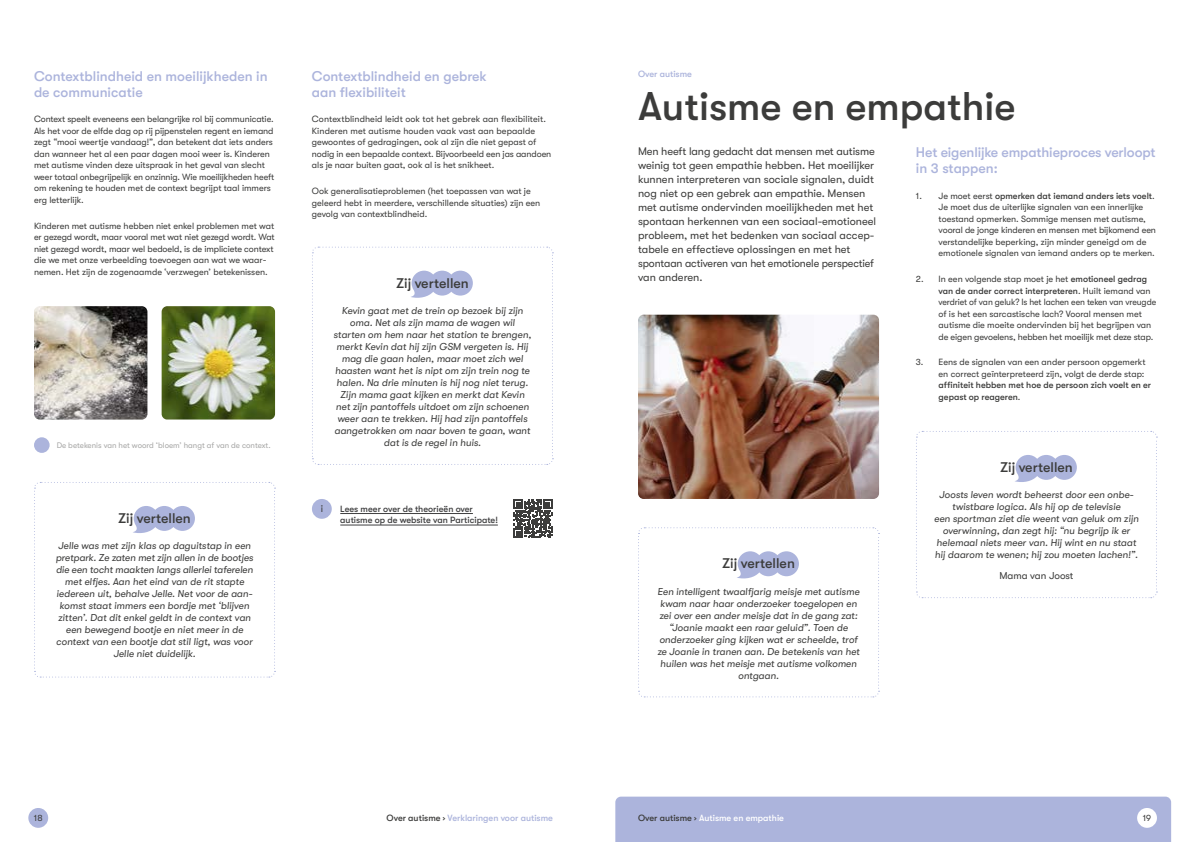
<style>
.page{position:relative;width:1191px;height:842px;background:#fff}
.page>*{position:absolute;margin:0;border:0;box-sizing:border-box;transform-origin:0 0}
.t1{font:500 40px "GT Walsheim Pro";color:#3c3c3b}
.t2{font:500 14px/16px "GT Walsheim Pro";color:#acb4dc}
.t3{font:500 14px "GT Walsheim Pro";color:#3c3c3b}
.t4{font:11px/14px "GT Walsheim Pro";color:#3c3c3b}
.t5{font:italic 10px/12px "GT Walsheim Pro";color:#3c3c3b;text-align:center}
.t6{font:10px "GT Walsheim Pro";color:#3c3c3b}
.t7{font:9px/11.5px "GT Walsheim Pro";color:#3c3c3b}
.t8{font:500 9px/11.5px "GT Walsheim Pro";color:#3c3c3b}
.t9{font:500 9px/11.5px "GT Walsheim Pro";color:#3f3f40}
.t10{font:500 9px "GT Walsheim Pro";color:#acb4dc}
.t11{font:500 9px "GT Walsheim Pro";color:#fff}
.t12{font:8px "GT Walsheim Pro";color:#a8a8a7}
.s1{font-weight:500}
.s2{font-weight:400}
.s3{color:#3c3c3b}
</style>
<div class="page">
<div style="left:615px;top:797px;width:556px;height:45px;background:#acb4dc"></div>
<div style="left:1137px;top:808px;width:20px;height:20px;background:#fff;border-radius:50%"></div>
<div style="left:28px;top:808px;width:20px;height:20px;background:#acb4dc;border-radius:50%"></div>
<hr style="left:340px;top:513px;width:133px;height:1px;background:#3f3f40">
<hr style="left:340px;top:525px;width:158px;height:1px;background:#3f3f40">
<svg style="left:514px;top:499px;width:38px;height:39px"></svg>
<div style="left:312px;top:499px;width:20px;height:20px;background:#acb4dc;border-radius:50%"></div>
<img style="left:638px;top:315px;width:241px;height:184px">
<img style="left:34px;top:306px;width:113px;height:114px">
<img style="left:162px;top:306px;width:113px;height:113px">
<div style="left:34px;top:437px;width:16px;height:16px;background:#acb4dc;border-radius:50%"></div>
<svg style="left:34px;top:482px;width:241px;height:196px"></svg>
<svg style="left:916px;top:431px;width:241px;height:168px"></svg>
<svg style="left:638px;top:527px;width:241px;height:171px"></svg>
<svg style="left:312px;top:246px;width:241px;height:219px"></svg>
<h2 class="t2" style="left:34px;top:68px;width:235px">Contextblindheid en moeilijkheden in de communicatie</h2>
<p class="t7" style="left:34px;top:114px;width:242px">Context speelt eveneens een belangrijke rol bij communicatie.<br>Als het voor de elfde dag op rij pijpenstelen regent en iemand zegt “mooi weertje vandaag!”, dan betekent dat iets anders dan wanneer het al een paar dagen mooi weer is. Kinderen met autisme vinden deze uitspraak in het geval van slecht weer totaal onbegrijpelijk en onzinnig. Wie moeilijkheden heeft om rekening te houden met de context begrijpt taal immers erg letterlijk.</p>
<p class="t7" style="left:34px;top:220px;width:242px">Kinderen met autisme hebben niet enkel problemen met wat er gezegd wordt, maar vooral met wat niet gezegd wordt. Wat niet gezegd wordt, maar wel bedoeld, is de impliciete context die we met onze verbeelding toevoegen aan wat we waar&shy;nemen. Het zijn de zogenaamde ‘verzwegen’ betekenissen.</p>
<p class="t12" style="left:57px;top:441px;width:215px">De betekenis van het woord ‘bloem’ hangt af van de context.</p>
<h2 class="t3" style="left:118px;top:510px;width:74px">Zij vertellen</h2>
<p class="t5" style="left:56px;top:540px;width:199px">Jelle was met zijn klas op daguitstap in een pretpark. Ze zaten met zijn allen in de bootjes die een tocht maakten langs allerlei taferelen met elfjes. Aan het eind van de rit stapte iedereen uit, behalve Jelle. Net voor de aan&shy;komst staat immers een bordje met ‘blijven zitten’. Dat dit enkel geldt in de context van een bewegend bootje en niet meer in de context van een bootje dat stil ligt, was voor Jelle niet duidelijk.</p>
<h2 class="t2" style="left:312px;top:68px;width:176px">Contextblindheid en gebrek aan flexibiliteit</h2>
<p class="t7" style="left:312px;top:114px;width:241px">Contextblindheid leidt ook tot het gebrek aan flexibiliteit.<br>Kinderen met autisme houden vaak vast aan bepaalde gewoontes of gedragingen, ook al zijn die niet gepast of nodig in een bepaalde context. Bijvoorbeeld een jas aandoen als je naar buiten gaat, ook al is het snikheet.</p>
<p class="t7" style="left:312px;top:185px;width:230px">Ook generalisatieproblemen (het toepassen van wat je geleerd hebt in meerdere, verschillende situaties) zijn een gevolg van contextblindheid.</p>
<h2 class="t3" style="left:396px;top:275px;width:74px">Zij vertellen</h2>
<p class="t5" style="left:333px;top:304px;width:199px">Kevin gaat met de trein op bezoek bij zijn oma. Net als zijn mama de wagen wil starten om hem naar het station te brengen, merkt Kevin dat hij zijn GSM vergeten is. Hij mag die gaan halen, maar moet zich wel haasten want het is nipt om zijn trein nog te halen. Na drie minuten is hij nog niet terug.<br>Zijn mama gaat kijken en merkt dat Kevin net zijn pantoffels uitdoet om zijn schoenen weer aan te trekken. Hij had zijn pantoffels aangetrokken om naar boven te gaan, want dat is de regel in huis.</p>
<p class="t6" style="left:321px;top:503px;width:4px">i</p>
<p class="t9" style="left:340px;top:503px;width:159px">Lees meer over de theorieën over autisme op de website van Participate!</p>
<p class="t10" style="left:638px;top:69px;width:55px">Over autisme</p>
<h1 class="t1" style="left:638px;top:84px;width:379px">Autisme en empathie</h1>
<p class="t4" style="left:638px;top:145px;width:240px">Men heeft lang gedacht dat mensen met autisme weinig tot geen empathie hebben. Het moeilijker kunnen interpreteren van sociale signalen, duidt nog niet op een gebrek aan empathie. Mensen met autisme ondervinden moeilijkheden met het spontaan herkennen van een sociaal-emotioneel probleem, met het bedenken van sociaal accep&shy;tabele en effectieve oplossingen en met het spontaan activeren van het emotionele perspectief van anderen.</p>
<h2 class="t2" style="left:916px;top:144px;width:241px">Het eigenlijke empathieproces verloopt in 3 stappen:</h2>
<p class="t7" style="left:938px;top:190px;width:219px;text-indent:-23px">1. Je moet eerst <span class="s1">opmerken dat iemand anders iets voelt</span>.<br>Je moet dus de uiterlijke signalen van een innerlijke toestand opmerken. Sommige mensen met autisme, vooral de jonge kinderen en mensen met bijkomend een verstandelijke beperking, zijn minder geneigd om de emotionele signalen van iemand anders op te merken.</p>
<p class="t7" style="left:938px;top:273px;width:219px;text-indent:-23px">2. In een volgende stap moet je het <span class="s1">emotioneel gedrag van de ander correct interpreteren</span>. Huilt iemand van verdriet of van geluk? Is het lachen een teken van vreugde of is het een sarcastische lach? Vooral mensen met autisme die moeite ondervinden bij het begrijpen van de eigen gevoelens, hebben het moeilijk met deze stap.</p>
<p class="t7" style="left:916px;top:357px;width:231px;text-align:right">3. Eens de signalen van een ander persoon opgemerkt en correct geïnterpreteerd zijn, volgt de derde stap:</p>
<p class="t8" style="left:938px;top:379px;width:214px">affiniteit hebben met hoe de persoon zich voelt en er gepast op reageren<span class="s2">.</span></p>
<h2 class="t3" style="left:722px;top:556px;width:74px">Zij vertellen</h2>
<p class="t5" style="left:657px;top:585px;width:204px">Een intelligent twaalfjarig meisje met autisme kwam naar haar onderzoeker toegelopen en zei over een ander meisje dat in de gang zat: “Joanie maakt een raar geluid”. Toen de onderzoeker ging kijken wat er scheelde, trof ze Joanie in tranen aan. De betekenis van het huilen was het meisje met autisme volkomen ontgaan.</p>
<h2 class="t3" style="left:1000px;top:459px;width:74px">Zij vertellen</h2>
<p class="t5" style="left:934px;top:489px;width:206px">Joosts leven wordt beheerst door een onbe&shy;twistbare logica. Als hij op de televisie<br>een sportman ziet die weent van geluk om zijn overwinning, dan zegt hij: “nu begrijp ik er helemaal niets meer van. Hij wint en nu staat hij daarom te wenen; hij zou moeten lachen!”.</p>
<p class="t6" style="left:999px;top:570px;width:76px">Mama van Joost</p>
<p class="t10" style="left:387px;top:813px;width:168px"><span class="s3">Over autisme ›</span> Verklaringen voor autisme</p>
<p class="t11" style="left:638px;top:813px;width:147px"><span class="s3">Over autisme ›</span> Autisme en empathie</p>
<p class="t7" style="left:34px;top:812px;width:10px">18</p>
<p class="t7" style="left:1142px;top:812px;width:10px">19</p>
</div>
